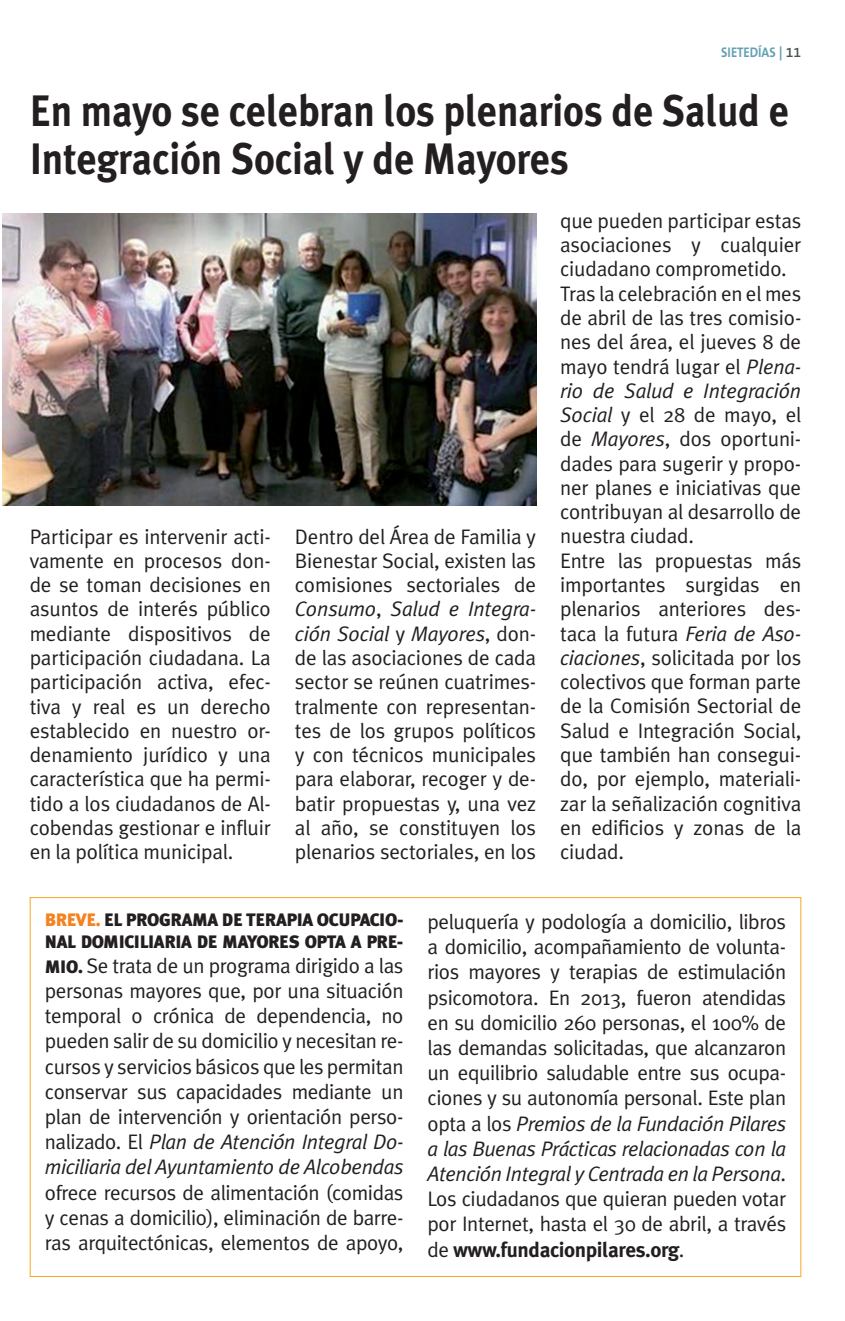
<style>
.page{position:relative;width:845px;height:1321px;background:#fff}
.page>*{position:absolute;margin:0;border:0;box-sizing:border-box;transform-origin:0 0}
.t1{font:700 44px/48px "Meta Plus";letter-spacing:-.005em;color:#231f20;scale:.9 1}
.t2{font:21px/24.2px "Meta Plus Normal";letter-spacing:-.01em;color:#231f20;text-align:justify}
.t3{font:700 21px "Meta Plus";letter-spacing:-.02em;color:#231f20}
.t4{font:900 18px/21.6px "Meta Plus";letter-spacing:-.02em;color:#231f20}
.t5{font:700 14px "The Sans B7";color:#64a0b4;scale:.9 1}
.s1{font-family:"The Sans B6";font-weight:600;color:#475354}
.s2{font-style:italic}
.s3{color:#f58220}
.s4{font-family:"Meta Plus";font-weight:900;font-size:18px}
.s5{font-family:"Meta Plus Normal";font-weight:400}
</style>
<div class="page">
<img style="left:3px;top:214px;width:533px;height:292px">
<p class="t5" style="left:720px;top:45px;width:91px">SIETEDÍAS | <span class="s1">11</span></p>
<h1 class="t1" style="left:30px;top:87px;width:845px">En mayo se celebran los plenarios de Salud e<br>Integración Social y de Mayores</h1>
<p class="t2" style="left:30px;top:524px;width:243px">Participar es intervenir acti&shy;vamente en procesos don&shy;de se toman decisiones en asuntos de interés público mediante dispositivos de participación ciudadana. La participación activa, efec&shy;tiva y real es un derecho establecido en nuestro or&shy;denamiento jurídico y una característica que ha permi&shy;tido a los ciudadanos de Al&shy;cobendas gestionar e influir en la política municipal.</p>
<p class="t2" style="left:295px;top:524px;width:243px">Dentro del Área de Familia y Bienestar Social, existen las comisiones sectoriales de <span class="s2">Consumo</span>, <span class="s2">Salud e Integra&shy;ción Social</span> y <span class="s2">Mayores</span>, don&shy;de las asociaciones de cada sector se reúnen cuatrimes&shy;tralmente con representan&shy;tes de los grupos políticos y con técnicos municipales para elaborar, recoger y de&shy;batir propuestas y, una vez al año, se constituyen los plenarios sectoriales, en los</p>
<p class="t2" style="left:560px;top:208px;width:243px;text-align:left">que pueden participar estas asociaciones y cualquier ciudadano comprometido.<br>Tras la celebración en el mes de abril de las tres comisio&shy;nes del área, el jueves 8 de mayo tendrá lugar el <span class="s2">Plena&shy;rio de Salud e Integración<br>Social</span> y el 28 de mayo, el de <span class="s2">Mayores</span>, dos oportuni&shy;dades para sugerir y propo&shy;ner planes e iniciativas que contribuyan al desarrollo de nuestra ciudad.<br>Entre las propuestas más importantes surgidas en plenarios anteriores des&shy;taca la futura <span class="s2">Feria de Aso&shy;ciaciones</span>, solicitada por los colectivos que forman parte de la Comisión Sectorial de<br>Salud e Integración Social, que también han consegui&shy;do, por ejemplo, materiali&shy;zar la señalización cognitiva en edificios y zonas de la ciudad.</p>
<p class="t4" style="left:45px;top:909px;width:360px"><span class="s3">BREVE.</span> EL PROGRAMA DE TERAPIA OCUPACIO-<br>NAL DOMICILIARIA DE MAYORES OPTA A PRE-</p>
<p class="t2" style="left:45px;top:953px;width:360px;line-height:25.2px"><span class="s4">MIO.</span> Se trata de un programa dirigido a las personas mayores que, por una situación temporal o crónica de dependencia, no pueden salir de su domicilio y necesitan re&shy;cursos y servicios básicos que les permitan conservar sus capacidades mediante un plan de intervención y orientación perso&shy;nalizado. El <span class="s2">Plan de Atención Integral Do&shy;miciliaria del Ayuntamiento de Alcobendas</span></p>
<p class="t2" style="left:45px;top:1179px;width:360px;line-height:25.2px">ofrece recursos de alimentación (comidas y cenas a domicilio), eliminación de barre&shy;ras arquitectónicas, elementos de apoyo,</p>
<p class="t2" style="left:427px;top:909px;width:360px;line-height:25.2px">peluquería y podología a domicilio, libros a domicilio, acompañamiento de volunta&shy;rios mayores y terapias de estimulación psicomotora. En 2013, fueron atendidas en su domicilio 260 personas, el 100% de las demandas solicitadas, que alcanzaron un equilibrio saludable entre sus ocupa&shy;ciones y su autonomía personal. Este plan opta a los <span class="s2">Premios de la Fundación Pilares a las Buenas Prácticas relacionadas con la Atención Integral y Centrada en la Persona</span>.<br>Los ciudadanos que quieran pueden votar por Internet, hasta el 30 de abril, a través</p>
<p class="t3" style="left:427px;top:1237px;width:258px"><span class="s5">de</span> www.fundacionpilares.org<span class="s5">.</span></p>
</div>
